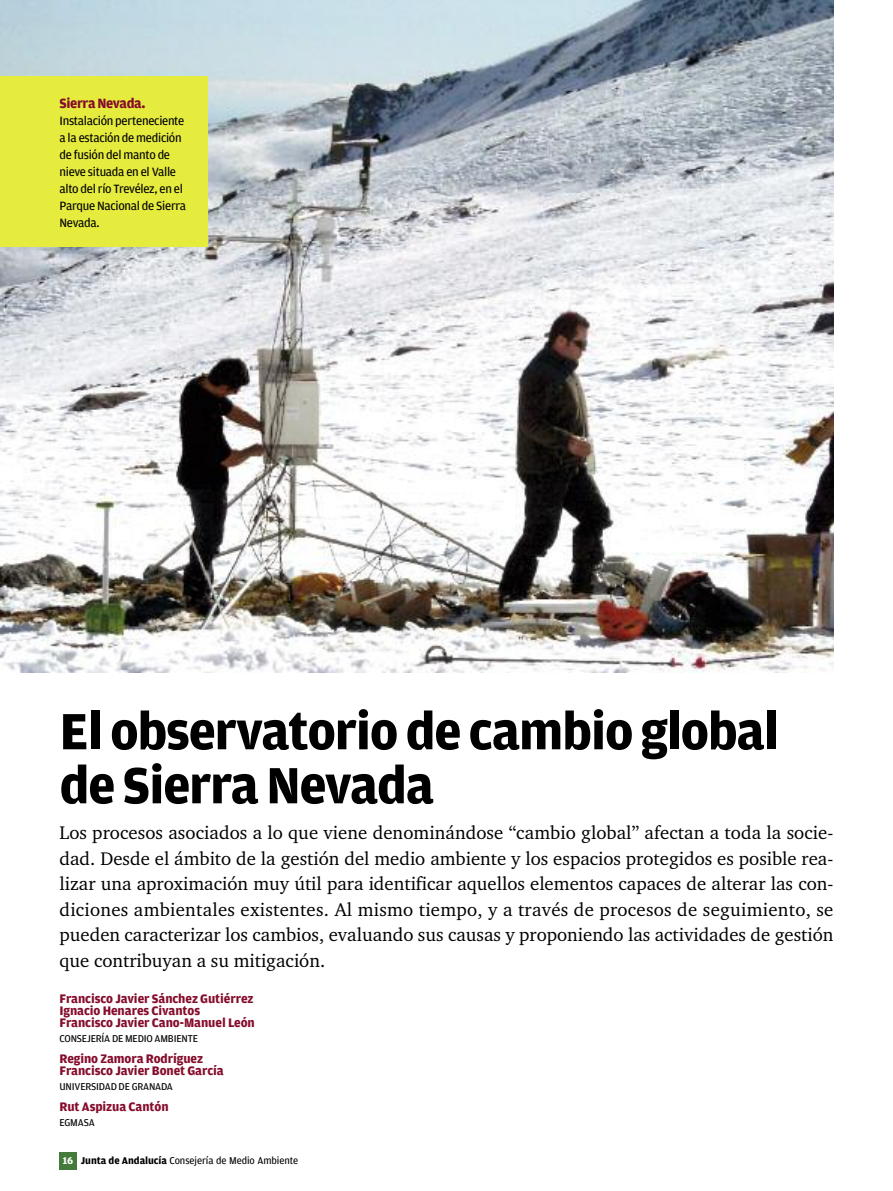
<style>
.page{position:relative;width:893px;height:1191px;background:#fff}
.page>*{position:absolute;margin:0;border:0;box-sizing:border-box;transform-origin:0 0}
.t1{font:700 54px/54px "Amplitude";letter-spacing:-.025em;color:#000}
.t2{font:18.75px/25.5px "Charter BT";color:#000;text-align:justify}
.t3{font:700 14.25px "Amplitude";letter-spacing:-.025em;color:#850c2b}
.t4{font:700 13.2px/12px "Amplitude";letter-spacing:-.005em;color:#850c2b}
.t5{font:12.75px/17px "Amplitude";letter-spacing:-.025em;color:#000}
.t6{font:10.5px "Amplitude";letter-spacing:-.015em;color:#000}
.s1{font-weight:700;color:#fff}
.s2{font-weight:700}
</style>
<div class="page">
<div style="left:60px;top:1152px;width:17px;height:17px;background:#457b3a"></div>
<img style="left:0;top:0;width:833px;height:672px">
<div style="left:0;top:77px;width:208px;height:170px;background:#e6ec3e"></div>
<p class="t3" style="left:60px;top:94px;width:87px">Sierra Nevada.</p>
<p class="t5" style="left:60px;top:112px;width:128px">Instalación perteneciente a la estación de medición de fusión del manto de nieve situada en el Valle alto del río Trevélez, en el<br>Parque Nacional de Sierra<br>Nevada.</p>
<h1 class="t1" style="left:60px;top:703px;width:721px">El observatorio de cambio global de Sierra Nevada</h1>
<p class="t2" style="left:60px;top:821px;width:775px">Los procesos asociados a lo que viene denominándose “cambio global” afectan a toda la socie&shy;dad. Desde el ámbito de la gestión del medio ambiente y los espacios protegidos es posible rea&shy;lizar una aproximación muy útil para identificar aquellos elementos capaces de alterar las con&shy;diciones ambientales existentes. Al mismo tiempo, y a través de procesos de seguimiento, se pueden caracterizar los cambios, evaluando sus causas y proponiendo las actividades de gestión que contribuyan a su mitigación.</p>
<p class="t4" style="left:60px;top:992px;width:197px">Francisco Javier Sánchez Gutiérrez<br>Ignacio Henares Civantos<br>Francisco Javier Cano-Manuel León</p>
<p class="t6" style="left:60px;top:1032px;width:140px">CONSEJERÍA DE MEDIO AMBIENTE</p>
<p class="t4" style="left:60px;top:1052px;width:166px">Regino Zamora Rodríguez<br>Francisco Javier Bonet García</p>
<p class="t6" style="left:60px;top:1080px;width:115px">UNIVERSIDAD DE GRANADA</p>
<p class="t4" style="left:60px;top:1100px;width:111px">Rut Aspizua Cantón</p>
<p class="t6" style="left:60px;top:1116px;width:37px">EGMASA</p>
<p class="t6" style="left:63px;top:1154px;width:237px"><span class="s1">16</span> <span class="s2">Junta de Andalucía</span> Consejería de Medio Ambiente</p>
</div>
